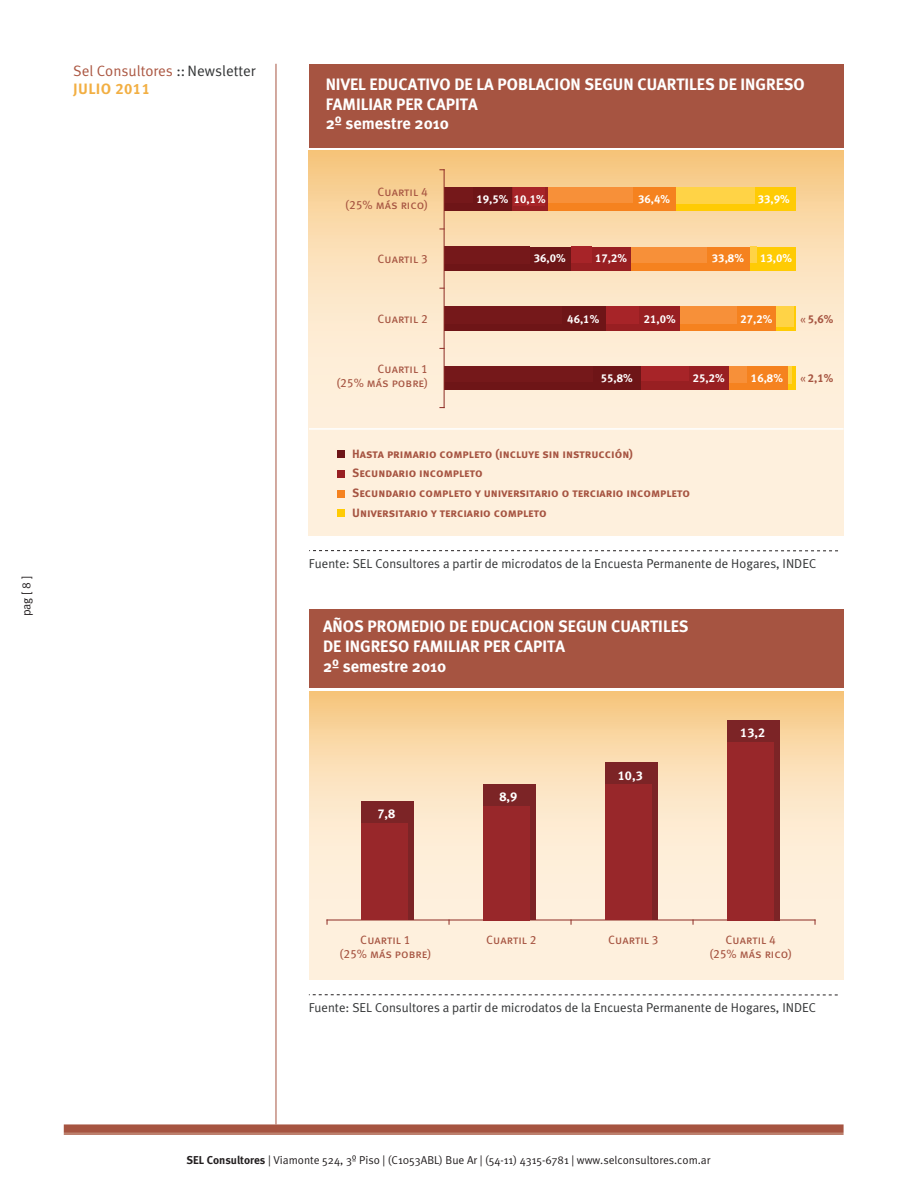
<style>
.page{position:relative;width:918px;height:1188px;background:#fff}
.page>*{position:absolute;margin:0;border:0;box-sizing:border-box;transform-origin:0 0}
.t1{font:700 16.5px/19.8px "Meta";color:#fff}
.t2{font:15px/18px "Meta Normal";color:#ab5742}
.t3{font:12.9px "Meta Plus Normal";color:#333536}
.t4{font:12.75px "Meta Bold Lf Caps";color:#fff}
.t5{font:12px/19.8px "Meta Bold Lf Caps";color:#a65441}
.t6{font:12px/13.5px "Meta Book LF Caps";color:#a65441;text-align:right}
.t7{font:12px "Meta Normal";color:#231f20}
.t8{font:11.4px "Meta Normal";color:#231f20}
.t9{font:11.4px "Meta Bold Lf Caps";color:#fff}
.t10{font:11.4px "Meta Bold Lf Caps";color:#a65441}
.s1{color:#333536}
.s2{font-family:"Meta Bold Lf Caps";color:#f2af43}
.s3{font-family:"Meta"}
.s4{font-family:"Meta Book Caps"}
.s5{font-family:"Meta";font-weight:700}
</style>
<div class="page">
<hr style="left:276px;top:64px;width:1px;height:1060px;background:#a65441">
<svg style="left:64px;top:1124px;width:780px;height:11px;background:#ae6452"></svg>
<svg style="left:309px;top:151px;width:535px;height:385px;background:#fce5c6"></svg>
<hr style="left:309px;top:428px;width:535px;height:2px;background:#fff">
<div style="left:309px;top:64px;width:535px;height:84px;background:#a65441"></div>
<svg style="left:309px;top:550px;width:529px;height:1px"></svg>
<div style="left:444px;top:366px;width:197px;height:24px;background:#6e1517"></div>
<div style="left:444px;top:366px;width:148px;height:15px;background:#75181a"></div>
<div style="left:444px;top:306px;width:162px;height:25px;background:#6e1517"></div>
<div style="left:444px;top:306px;width:118px;height:17px;background:#75181a"></div>
<div style="left:444px;top:247px;width:127px;height:24px;background:#6e1517"></div>
<div style="left:444px;top:247px;width:85px;height:17px;background:#75181a"></div>
<div style="left:444px;top:187px;width:69px;height:24px;background:#6e1517"></div>
<div style="left:444px;top:187px;width:28px;height:16px;background:#75181a"></div>
<div style="left:641px;top:366px;width:88px;height:24px;background:#981f22"></div>
<div style="left:606px;top:306px;width:74px;height:25px;background:#981f22"></div>
<div style="left:571px;top:247px;width:60px;height:24px;background:#981f22"></div>
<div style="left:641px;top:366px;width:47px;height:15px;background:#a72428"></div>
<div style="left:606px;top:306px;width:33px;height:18px;background:#a72428"></div>
<div style="left:571px;top:247px;width:21px;height:16px;background:#a72428"></div>
<div style="left:513px;top:187px;width:35px;height:24px;background:#981f22"></div>
<div style="left:513px;top:187px;width:32px;height:19px;background:#a72428"></div>
<div style="left:729px;top:366px;width:60px;height:24px;background:#f5821f"></div>
<div style="left:680px;top:306px;width:96px;height:25px;background:#f5821f"></div>
<div style="left:631px;top:247px;width:119px;height:24px;background:#f5821f"></div>
<div style="left:548px;top:187px;width:128px;height:24px;background:#f5821f"></div>
<div style="left:729px;top:366px;width:18px;height:16px;background:#f79039"></div>
<div style="left:680px;top:306px;width:57px;height:18px;background:#f79039"></div>
<div style="left:631px;top:247px;width:76px;height:16px;background:#f79039"></div>
<div style="left:548px;top:187px;width:85px;height:16px;background:#f79039"></div>
<div style="left:789px;top:366px;width:7px;height:24px;background:#ffcb04"></div>
<hr style="left:788px;top:366px;width:4px;height:17px;background:#ffd346">
<svg style="left:776px;top:306px;width:20px;height:25px"></svg>
<div style="left:776px;top:306px;width:17px;height:20px;background:#ffd346"></div>
<div style="left:750px;top:247px;width:46px;height:24px;background:#ffcb04"></div>
<div style="left:750px;top:247px;width:7px;height:16px;background:#ffd346"></div>
<div style="left:676px;top:187px;width:120px;height:24px;background:#ffcb04"></div>
<div style="left:676px;top:187px;width:78px;height:17px;background:#ffd346"></div>
<hr style="left:444px;top:170px;width:1px;height:238px;background:#8d2b24">
<div style="left:338px;top:450px;width:7px;height:8px;background:#6e1517"></div>
<div style="left:338px;top:470px;width:7px;height:7px;background:#981f22"></div>
<div style="left:338px;top:490px;width:7px;height:7px;background:#f5821f"></div>
<div style="left:338px;top:510px;width:7px;height:7px;background:#ffcb04"></div>
<svg style="left:309px;top:692px;width:534px;height:288px;background:#fbe4c3"></svg>
<hr style="left:327px;top:920px;width:488px;height:1px;background:#8d2b24">
<div style="left:361px;top:801px;width:53px;height:119px;background:#7c2426"></div>
<div style="left:361px;top:823px;width:47px;height:97px;background:#98272a"></div>
<div style="left:483px;top:784px;width:53px;height:136px;background:#7c2426"></div>
<div style="left:483px;top:806px;width:47px;height:114px;background:#98272a"></div>
<div style="left:605px;top:763px;width:53px;height:157px;background:#7c2426"></div>
<div style="left:605px;top:785px;width:47px;height:135px;background:#98272a"></div>
<div style="left:727px;top:720px;width:53px;height:200px;background:#7c2426"></div>
<div style="left:727px;top:742px;width:47px;height:178px;background:#98272a"></div>
<div style="left:309px;top:609px;width:534px;height:78px;background:#a65441"></div>
<svg style="left:309px;top:994px;width:529px;height:1px"></svg>
<p class="t2" style="left:73px;top:62px;width:184px">Sel Consultores <span class="s1">:: Newsletter<br></span><span class="s2">JULIO 2011</span></p>
<p class="t7" style="left:19px;top:616px;width:42px;rotate:-90deg">pag [ 8 ]</p>
<p class="t1" style="left:326px;top:76px;width:481px">NIVEL EDUCATIVO DE LA POBLACION SEGUN CUARTILES DE INGRESO<br>FAMILIAR PER CAPITA<br>2º semestre 2010</p>
<p class="t6" style="left:346px;top:185px;width:84px">Cuartil 4<br>(25% más rico)</p>
<p class="t6" style="left:377px;top:252px;width:52px">Cuartil 3</p>
<p class="t6" style="left:377px;top:311px;width:52px">Cuartil 2</p>
<p class="t6" style="left:337px;top:362px;width:93px">Cuartil 1<br>(25% más pobre)</p>
<p class="t9" style="left:476px;top:193px;width:33px">19,5%</p>
<p class="t9" style="left:514px;top:193px;width:33px">10,1%</p>
<p class="t9" style="left:638px;top:193px;width:33px">36,4%</p>
<p class="t9" style="left:758px;top:193px;width:33px">33,9%</p>
<p class="t9" style="left:534px;top:252px;width:33px">36,0%</p>
<p class="t9" style="left:595px;top:252px;width:33px">17,2%</p>
<p class="t9" style="left:712px;top:252px;width:33px">33,8%</p>
<p class="t9" style="left:760px;top:252px;width:33px">13,0%</p>
<p class="t9" style="left:567px;top:312px;width:33px">46,1%</p>
<p class="t9" style="left:644px;top:312px;width:33px">21,0%</p>
<p class="t9" style="left:740px;top:312px;width:33px">27,2%</p>
<p class="t10" style="left:800px;top:312px;width:35px"><span class="s3">«</span> 5,6%</p>
<p class="t9" style="left:601px;top:371px;width:33px">55,8%</p>
<p class="t9" style="left:693px;top:371px;width:33px">25,2%</p>
<p class="t9" style="left:751px;top:371px;width:33px">16,8%</p>
<p class="t10" style="left:800px;top:371px;width:35px"><span class="s4">«</span> 2,1%</p>
<p class="t5" style="left:352px;top:444px;width:339px">Hasta primario completo (incluye sin instrucción)<br>Secundario incompleto<br>Secundario completo y universitario o terciario incompleto Universitario y terciario completo</p>
<p class="t3" style="left:309px;top:558px;width:509px">Fuente: SEL Consultores a partir de microdatos de la Encuesta Permanente de Hogares, INDEC</p>
<p class="t1" style="left:323px;top:618px;width:367px">AÑOS PROMEDIO DE EDUCACION SEGUN CUARTILES<br>DE INGRESO FAMILIAR PER CAPITA<br>2º semestre 2010</p>
<p class="t4" style="left:377px;top:806px;width:19px">7,8</p>
<p class="t4" style="left:499px;top:789px;width:19px">8,9</p>
<p class="t4" style="left:618px;top:768px;width:27px">10,3</p>
<p class="t4" style="left:740px;top:725px;width:27px">13,2</p>
<p class="t6" style="left:340px;top:933px;width:93px;text-align:center">Cuartil 1<br>(25% más pobre)</p>
<p class="t6" style="left:486px;top:933px;width:52px">Cuartil 2</p>
<p class="t6" style="left:608px;top:933px;width:52px">Cuartil 3</p>
<p class="t6" style="left:710px;top:933px;width:84px;text-align:center">Cuartil 4<br>(25% más rico)</p>
<p class="t3" style="left:309px;top:1002px;width:509px">Fuente: SEL Consultores a partir de microdatos de la Encuesta Permanente de Hogares, INDEC</p>
<p class="t8" style="left:187px;top:1153px;width:525px"><span class="s5">SEL Consultores</span> | Viamonte 524, 3º Piso | (C1053ABL) Bue Ar | (54-11) 4315-6781 | www.selconsultores.com.ar</p>
</div>
